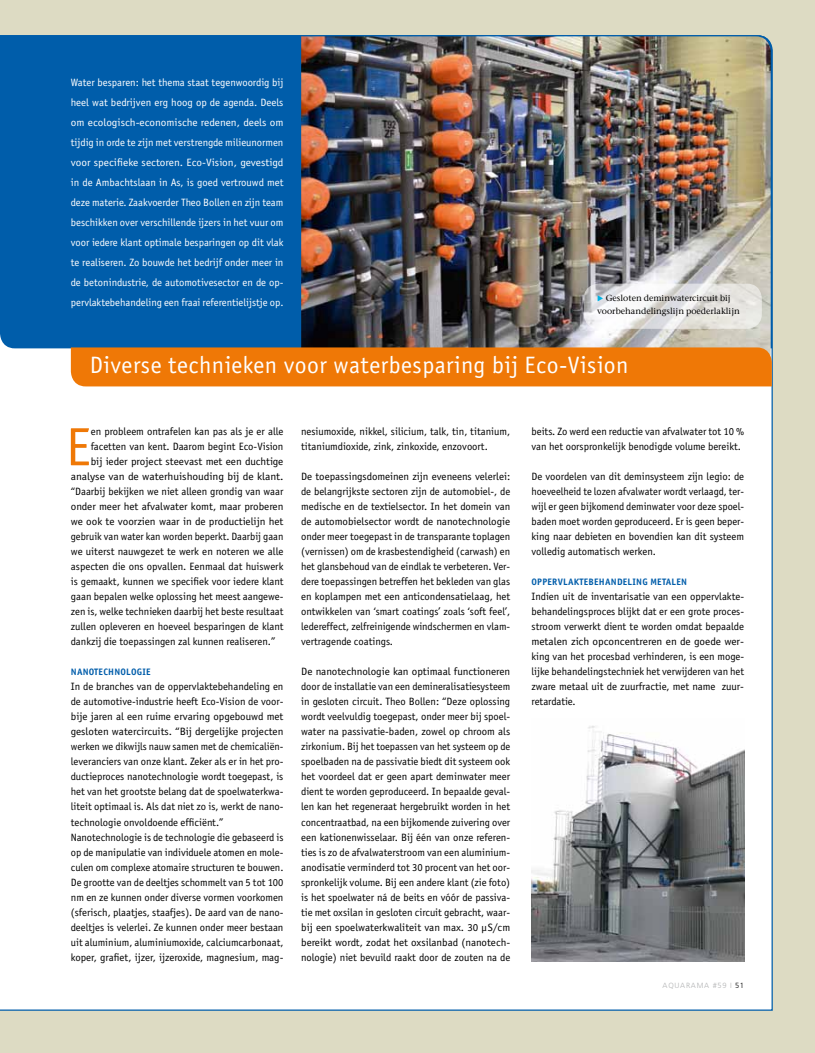
<style>
.page{position:relative;width:815px;height:1053px;background:#fff}
.page>*{position:absolute;margin:0;border:0;box-sizing:border-box;transform-origin:0 0}
.t1{font:54px "Officina Sans LT";color:#ef7806}
.t2{font:23.75px "Officina Sans LT";letter-spacing:.02em;color:#fff}
.t3{font:10.62px/15px "Officina Sans LT";color:#000}
.t4{font:10.62px/15px "Officina Sans LT";color:#000;text-align:justify;scale:1.04 1}
.t5{font:10.62px/20px "Officina Sans LT";color:#fff;text-align:justify}
.t6{font:10.62px "Officina Sans LT";color:#000;scale:1.05 1}
.t7{font:10.62px "Officina Sans LT";color:#000;scale:1.08 1}
.t8{font:700 9.38px "Officina Sans LT";letter-spacing:.025em;color:#005daa}
.t9{font:8.75px/12.5px "Stone Serif LT";color:#000}
.t10{font:300 7.5px "Frutiger LT";letter-spacing:.1em;color:#b1b2b3}
.s1{color:#00b1e2}
.s2{color:#000}
</style>
<div class="page">
<div style="left:0;top:0;width:815px;height:1052px;background:#dddbc3"></div>
<div style="left:0;top:46px;width:773px;height:965px;background:#fff"></div>
<div style="left:0;top:35px;width:772px;height:313px;background:#005daa"></div>
<img style="left:301px;top:36px;width:470px;height:311px">
<div style="left:71px;top:347px;width:701px;height:39px;background:#ef7806"></div>
<svg style="left:584px;top:283px;width:178px;height:46px;background:#e5e5e4"></svg>
<img style="left:531px;top:718px;width:213px;height:243px">
<p class="t5" style="left:71px;top:72px;width:214px">Water besparen: het thema staat tegenwoordig bij heel wat bedrijven erg hoog op de agenda. Deels om ecologisch-economische redenen, deels om tijdig in orde te zijn met verstrengde milieunormen voor specifieke sectoren. Eco-Vision, gevestigd in de Ambachtslaan in As, is goed vertrouwd met deze materie. Zaakvoerder Theo Bollen en zijn team beschikken over verschillende ijzers in het vuur om voor iedere klant optimale besparingen op dit vlak te realiseren. Zo bouwde het bedrijf onder meer in de betonindustrie, de automotivesector en de op&shy;pervlaktebehandeling een fraai referentielijstje op.</p>
<p class="t9" style="left:597px;top:292px;width:144px"><span class="s1">◆</span> Gesloten deminwatercircuit bij voorbehandelingslijn poederlaklijn</p>
<h2 class="t2" style="left:90px;top:351px;width:540px">Diverse technieken voor waterbesparing bij Eco-Vision</h2>
<h1 class="t1" style="left:66px;top:415px;width:26px">E</h1>
<p class="t3" style="left:91px;top:424px;width:194px">en probleem ontrafelen kan pas als je er alle</p>
<p class="t3" style="left:91px;top:439px;width:194px">facetten van kent. Daarom begint Eco-Vision</p>
<p class="t6" style="left:91px;top:455px;width:185px">bij ieder project steevast met een duchtige</p>
<p class="t7" style="left:71px;top:470px;width:198px">analyse van de waterhuishouding bij de klant.</p>
<p class="t3" style="left:71px;top:484px;width:214px">“Daarbij bekijken we niet alleen grondig van waar</p>
<p class="t4" style="left:71px;top:499px;width:206px">onder meer het afvalwater komt, maar proberen</p>
<p class="t6" style="left:71px;top:515px;width:204px">we ook te voorzien waar in de productielijn het</p>
<p class="t3" style="left:71px;top:529px;width:214px">gebruik van water kan worden beperkt. Daarbij gaan</p>
<p class="t3" style="left:71px;top:544px;width:214px">we uiterst nauwgezet te werk en noteren we alle</p>
<p class="t3" style="left:71px;top:559px;width:214px">aspecten die ons opvallen. Eenmaal dat huiswerk</p>
<p class="t3" style="left:71px;top:574px;width:214px">is gemaakt, kunnen we specifiek voor iedere klant</p>
<p class="t3" style="left:71px;top:589px;width:214px">gaan bepalen welke oplossing het meest aangewe-</p>
<p class="t3" style="left:71px;top:604px;width:214px">zen is, welke technieken daarbij het beste resultaat</p>
<p class="t3" style="left:71px;top:619px;width:214px">zullen opleveren en hoeveel besparingen de klant</p>
<p class="t3" style="left:71px;top:634px;width:206px">dankzij die toepassingen zal kunnen realiseren.”</p>
<p class="t8" style="left:71px;top:666px;width:72px">NANOTECHNOLOGIE</p>
<p class="t3" style="left:71px;top:679px;width:214px">In de branches van de oppervlaktebehandeling en de automotive-industrie heeft Eco-Vision de voor&shy;bije jaren al een ruime ervaring opgebouwd met gesloten watercircuits. “Bij dergelijke projecten werken we dikwijls nauw samen met de chemicaliën&shy;leveranciers van onze klant. Zeker als er in het pro&shy;ductieproces nanotechnologie wordt toegepast, is het van het grootste belang dat de spoelwaterkwa&shy;liteit optimaal is. Als dat niet zo is, werkt de nano&shy;technologie onvoldoende efficiënt.” Nanotechnologie is de technologie die gebaseerd is op de manipulatie van individuele atomen en mole&shy;culen om complexe atomaire structuren te bouwen.<br>De grootte van de deeltjes schommelt van 5 tot 100 nm en ze kunnen onder diverse vormen voorkomen (sferisch, plaatjes, staafjes). De aard van de nano&shy;deeltjes is velerlei. Ze kunnen onder meer bestaan uit aluminium, aluminiumoxide, calciumcarbonaat, koper, grafiet, ijzer, ijzeroxide, magnesium, mag-</p>
<p class="t3" style="left:301px;top:424px;width:211px">nesiumoxide, nikkel, silicium, talk, tin, titanium, titaniumdioxide, zink, zinkoxide, enzovoort.</p>
<p class="t3" style="left:301px;top:469px;width:211px;text-align:justify">De toepassingsdomeinen zijn eveneens velerlei: de belangrijkste sectoren zijn de automobiel-, de medische en de textielsector. In het domein van de automobielsector wordt de nanotechnologie onder meer toegepast in de transparante toplagen (vernissen) om de krasbestendigheid (carwash) en het glansbehoud van de eindlak te verbeteren. Ver&shy;dere toepassingen betreffen het bekleden van glas en koplampen met een anticondensatielaag, het ontwikkelen van ‘smart coatings’ zoals ‘soft feel’, ledereffect, zelfreinigende windschermen en vlam&shy;vertragende coatings.</p>
<p class="t4" style="left:301px;top:664px;width:203px">De nanotechnologie kan optimaal functioneren door de installatie van een demineralisatiesysteem in gesloten circuit. Theo Bollen: “Deze oplossing wordt veelvuldig toegepast, onder meer bij spoel&shy;water na passivatie-baden, zowel op chroom als zirkonium. Bij het toepassen van het systeem op de spoelbaden na de passivatie biedt dit systeem ook het voordeel dat er geen apart deminwater meer dient te worden geproduceerd. In bepaalde geval&shy;len kan het regeneraat hergebruikt worden in het concentraatbad, na een bijkomende zuivering over een kationenwisselaar. Bij één van onze referen&shy;ties is zo de afvalwaterstroom van een aluminium&shy;anodisatie verminderd tot 30 procent van het oor&shy;spronkelijk volume. Bij een andere klant (zie foto) is het spoelwater ná de beits en vóór de passiva&shy;tie met oxsilan in gesloten circuit gebracht, waar&shy;bij een spoelwaterkwaliteit van max. 30 µS/cm bereikt wordt, zodat het oxsilanbad (nanotech&shy;nologie) niet bevuild raakt door de zouten na de</p>
<p class="t3" style="left:531px;top:424px;width:214px">beits. Zo werd een reductie van afvalwater tot 10 % van het oorspronkelijk benodigde volume bereikt.</p>
<p class="t3" style="left:531px;top:469px;width:214px;text-align:justify">De voordelen van dit deminsysteem zijn legio: de hoeveelheid te lozen afvalwater wordt verlaagd, ter&shy;wijl er geen bijkomend deminwater voor deze spoel&shy;baden moet worden geproduceerd. Er is geen beper&shy;king naar debieten en bovendien kan dit systeem volledig automatisch werken.</p>
<p class="t8" style="left:531px;top:576px;width:6px">OPPE</p>
<p class="t8" style="left:552px;top:576px;width:12px">RVLAK</p>
<p class="t8" style="left:579px;top:576px;width:11px">TEBEHANDELING</p>
<p class="t8" style="left:650px;top:576px;width:22px">ME TALEN</p>
<p class="t3" style="left:531px;top:589px;width:214px;text-align:justify">Indien uit de inventarisatie van een oppervlakte&shy;behandelingsproces blijkt dat er een grote proces&shy;stroom verwerkt dient te worden omdat bepaalde metalen zich opconcentreren en de goede wer&shy;king van het procesbad verhinderen, is een moge&shy;lijke behandelingstechniek het verwijderen van het zware metaal uit de zuurfractie, met name zuur&shy;retardatie.</p>
<p class="t10" style="left:663px;top:980px;width:83px">AQUARAMA #59 I <span class="s2">51</span></p>
</div>
